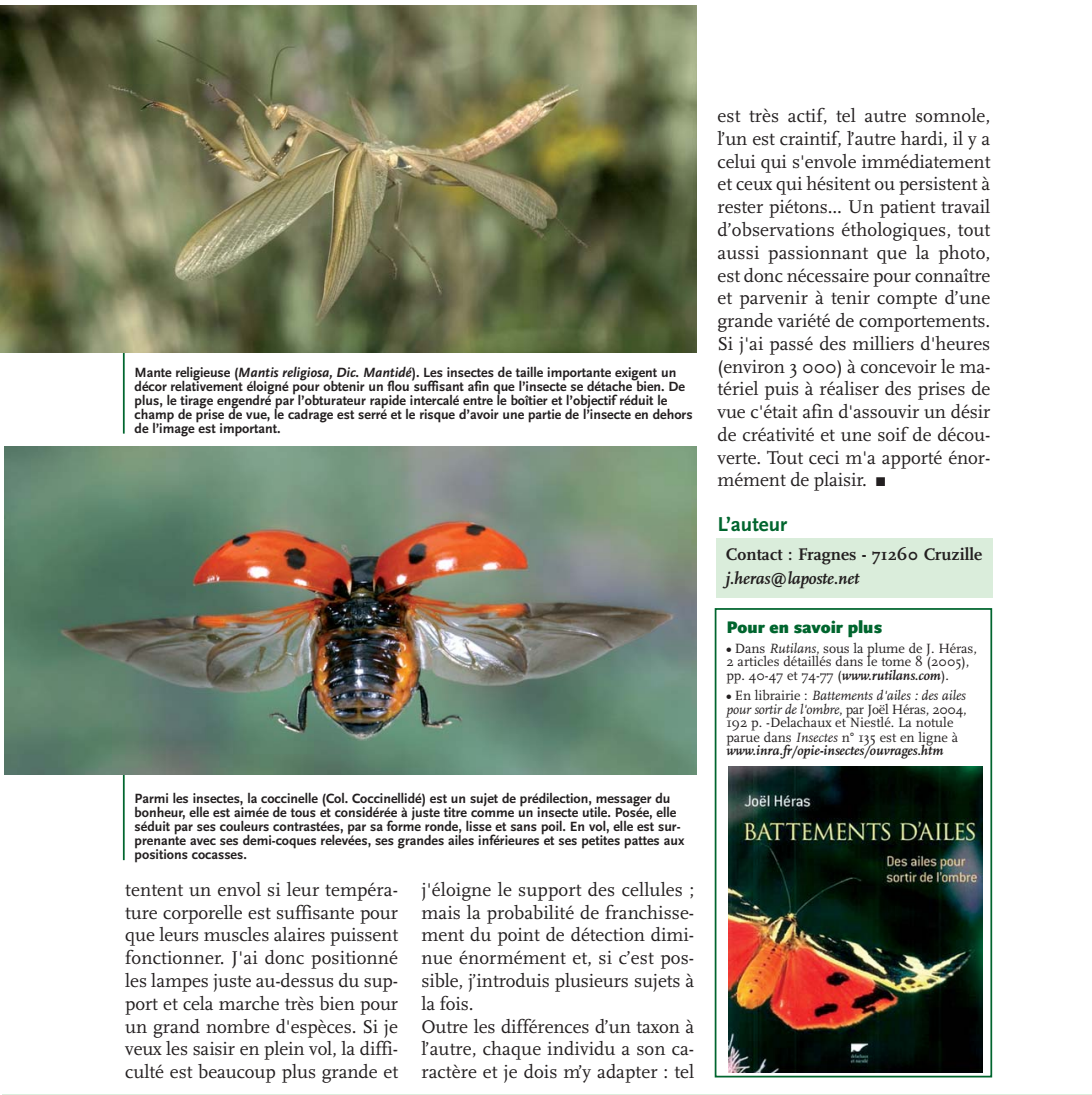
<style>
.page{position:relative;width:1092px;height:1095px;background:#fff}
.page>*{position:absolute;margin:0;border:0;box-sizing:border-box;transform-origin:0 0}
.t1{font:700 21px "Scala Sans";color:#00652e}
.t2{font:19.25px/22.8px "Scala";letter-spacing:-.005em;color:#231f20;text-align:justify}
.t3{font:700 17.5px "Scala";letter-spacing:.005em;color:#231f20}
.t4{font:italic 700 17.5px "Scala";letter-spacing:-.005em;color:#231f20}
.t5{font:900 17.5px "Scala Sans";color:#00652e}
.t6{font:700 14px/14px "Scala Sans";color:#231f20}
.t7{font:14px/13.8px "Scala";color:#231f20}
.s1{font-style:italic}
.s2{font-family:"Scala Sans Expert"}
.s3{font-weight:700}
.s4{font-weight:700;font-style:italic}
</style>
<div class="page">
<hr style="left:2px;top:1094px;width:1089px;height:1px;background:#daeddb">
<div style="left:714px;top:608px;width:278px;height:469px;border:2px solid #00652e"></div>
<div style="left:715px;top:538px;width:277px;height:59px;background:#daeddb"></div>
<hr style="left:123px;top:346px;width:2px;height:87px;background:#00652e">
<img style="left:0;top:5px;width:696px;height:347px">
<hr style="left:123px;top:765px;width:2px;height:95px;background:#00652e">
<img style="left:4px;top:446px;width:692px;height:328px">
<img style="left:728px;top:767px;width:254px;height:305px">
<hr style="left:125px;top:1094px;width:865px;height:1px;background:#00652e">
<p class="t6" style="left:135px;top:367px;width:559px">Mante religieuse (<span class="s1">Mantis religiosa, Dic. Mantidé</span>). Les insectes de taille importante exigent un décor relativement éloigné pour obtenir un flou suffisant afin que l’insecte se détache bien. De plus, le tirage engendré par l’obturateur rapide intercalé entre le boîtier et l’objectif réduit le champ de prise de vue, le cadrage est serré et le risque d’avoir une partie de l’insecte en dehors de l’image est important.</p>
<p class="t6" style="left:135px;top:792px;width:551px">Parmi les insectes, la coccinelle (Col. Coccinellidé) est un sujet de prédilection, messager du bonheur, elle est aimée de tous et considérée à juste titre comme un insecte utile. Posée, elle séduit par ses couleurs contrastées, par sa forme ronde, lisse et sans poil. En vol, elle est sur&shy;prenante avec ses demi-coques relevées, ses grandes ailes inférieures et ses petites pattes aux positions cocasses.</p>
<p class="t2" style="left:125px;top:880px;width:274px">tentent un envol si leur tempéra&shy;ture corporelle est suffisante pour que leurs muscles alaires puissent fonctionner. J'ai donc positionné les lampes juste au-dessus du sup&shy;port et cela marche très bien pour un grand nombre d'espèces. Si je veux les saisir en plein vol, la diffi&shy;culté est beaucoup plus grande et</p>
<p class="t2" style="left:421px;top:880px;width:274px;text-align:left">j'éloigne le support des cellules ; mais la probabilité de franchisse&shy;ment du point de détection dimi&shy;nue énormément et, si c’est pos&shy;sible, j’introduis plusieurs sujets à la fois.<br>Outre les différences d’un taxon à l’autre, chaque individu a son ca&shy;ractère et je dois m’y adapter : tel</p>
<p class="t2" style="left:717px;top:106px;width:274px">est très actif, tel autre somnole, l’un est craintif, l’autre hardi, il y a celui qui s'envole immédiatement et ceux qui hésitent ou persistent à rester piétons... Un patient travail d’observations éthologiques, tout aussi passionnant que la photo, est donc nécessaire pour connaître et parvenir à tenir compte d’une grande variété de comportements.<br>Si j'ai passé des milliers d'heures (environ 3 000) à concevoir le ma&shy;tériel puis à réaliser des prises de vue c'était afin d'assouvir un désir de créativité et une soif de décou&shy;verte. Tout ceci m'a apporté énor&shy;mément de plaisir. <span class="s2">r</span></p>
<p class="t1" style="left:717px;top:515px;width:71px">L’auteur</p>
<p class="t3" style="left:725px;top:548px;width:258px">Contact : Fragnes - 71260 Cruzille</p>
<p class="t4" style="left:725px;top:571px;width:135px">j.heras@laposte.net</p>
<p class="t5" style="left:726px;top:620px;width:157px">Pour en savoir plus</p>
<p class="t7" style="left:726px;top:642px;width:252px"><span class="s3">•</span> Dans <span class="s1">Rutilans</span>, sous la plume de J. Héras,<br>2 articles détaillés dans le tome 8 (2005), pp. 40-47 et 74-77 (<span class="s4">www.rutilans.com</span>).</p>
<p class="t7" style="left:726px;top:689px;width:242px"><span class="s3">•</span> En librairie : <span class="s1">Battements d'ailes : des ailes pour sortir de l'ombre</span>, par Joël Héras, 2004, 192 p. -Delachaux et Niestlé. La notule parue dans <span class="s1">Insectes</span> n° 135 est en ligne à <span class="s4">www.inra.fr/opie-insectes/ouvrages.htm</span></p>
</div>
